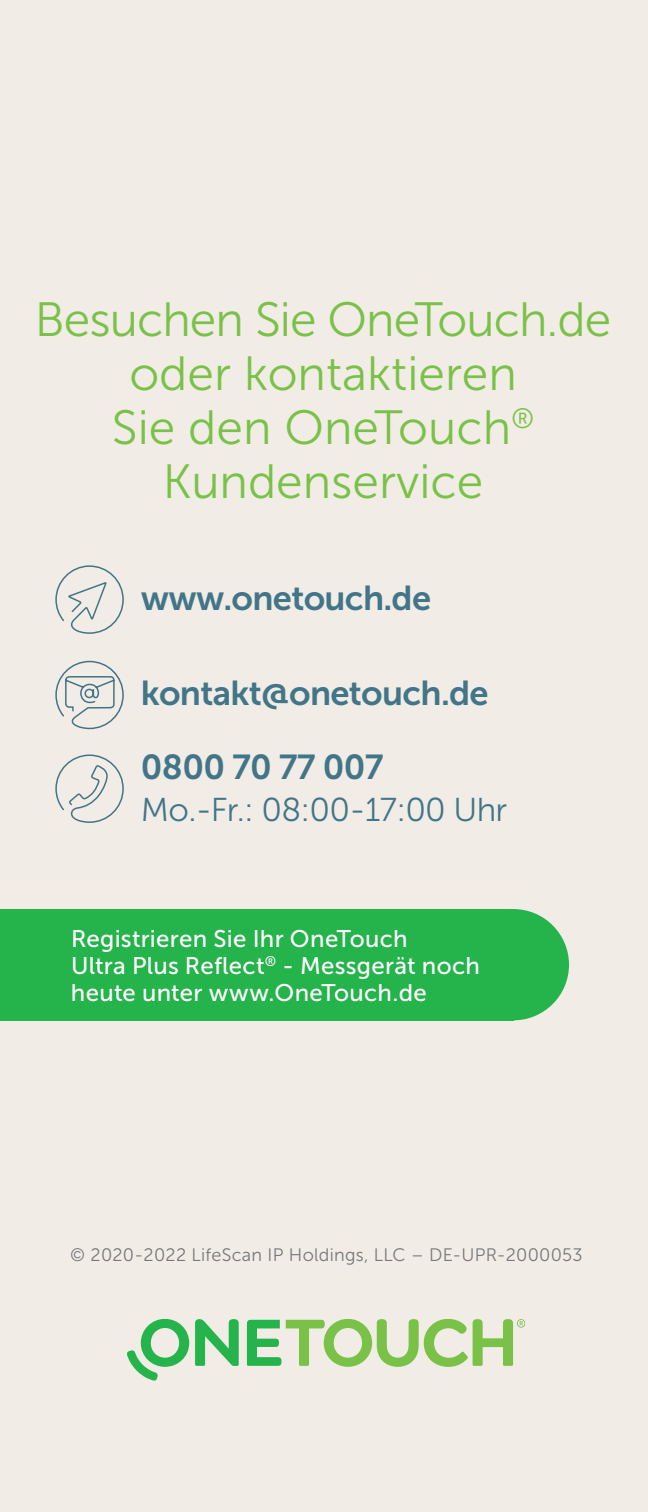
<style>
.page{position:relative;width:648px;height:1512px;background:#fff}
.page>*{position:absolute;margin:0;border:0;box-sizing:border-box;transform-origin:0 0}
.t1{font:48px/54px "Museo Sans 300";color:#7ac148;text-align:center}
.t2{font:34.5px/73.8px "Museo Sans 700";letter-spacing:-.02em;color:#427588}
.t3{font:33px "Museo Sans 300";letter-spacing:-.02em;color:#427588}
.t4{font:24px/27px "Museo Sans 500";letter-spacing:.015em;color:#fff}
.t5{font:18px "Museo Sans 300";letter-spacing:.015em;color:#77787b}
</style>
<div class="page">
<hr style="left:647px;top:0;width:1px;height:1512px;background:#f1ede6">
<div style="left:0;top:0;width:647px;height:1512px;background:#f1ede6"></div>
<svg style="left:127px;top:1319px;width:398px;height:62px"></svg>
<svg style="left:55px;top:565px;width:69px;height:69px"></svg>
<svg style="left:55px;top:660px;width:69px;height:70px"></svg>
<svg style="left:55px;top:754px;width:69px;height:69px"></svg>
<div style="left:0;top:909px;width:513px;height:111px;background:#25b34b"></div>
<div style="left:458px;top:909px;width:111px;height:111px;background:#25b34b;border-radius:50%"></div>
<h1 class="t1" style="left:35px;top:293px;width:578px">Besuchen Sie OneTouch.de oder kontaktieren<br>Sie den OneTouch<sup>®<br></sup>Kundenservice</h1>
<h2 class="t2" style="left:141px;top:561px;width:292px">www.onetouch.de</h2>
<h2 class="t2" style="left:141px;top:657px;width:349px">kontakt@onetouch.de<br>0800 70 77 007</h2>
<h3 class="t3" style="left:141px;top:792px;width:368px">Mo.-Fr.: 08:00-17:00 Uhr</h3>
<p class="t4" style="left:71px;top:925px;width:410px">Registrieren Sie Ihr OneTouch<br>Ultra Plus Reflect<sup>®</sup> - Messgerät noch heute unter www.OneTouch.de</p>
<p class="t5" style="left:70px;top:1245px;width:514px">© 2020-2022 LifeScan IP Holdings, LLC – DE-UPR-2000053</p>
</div>
